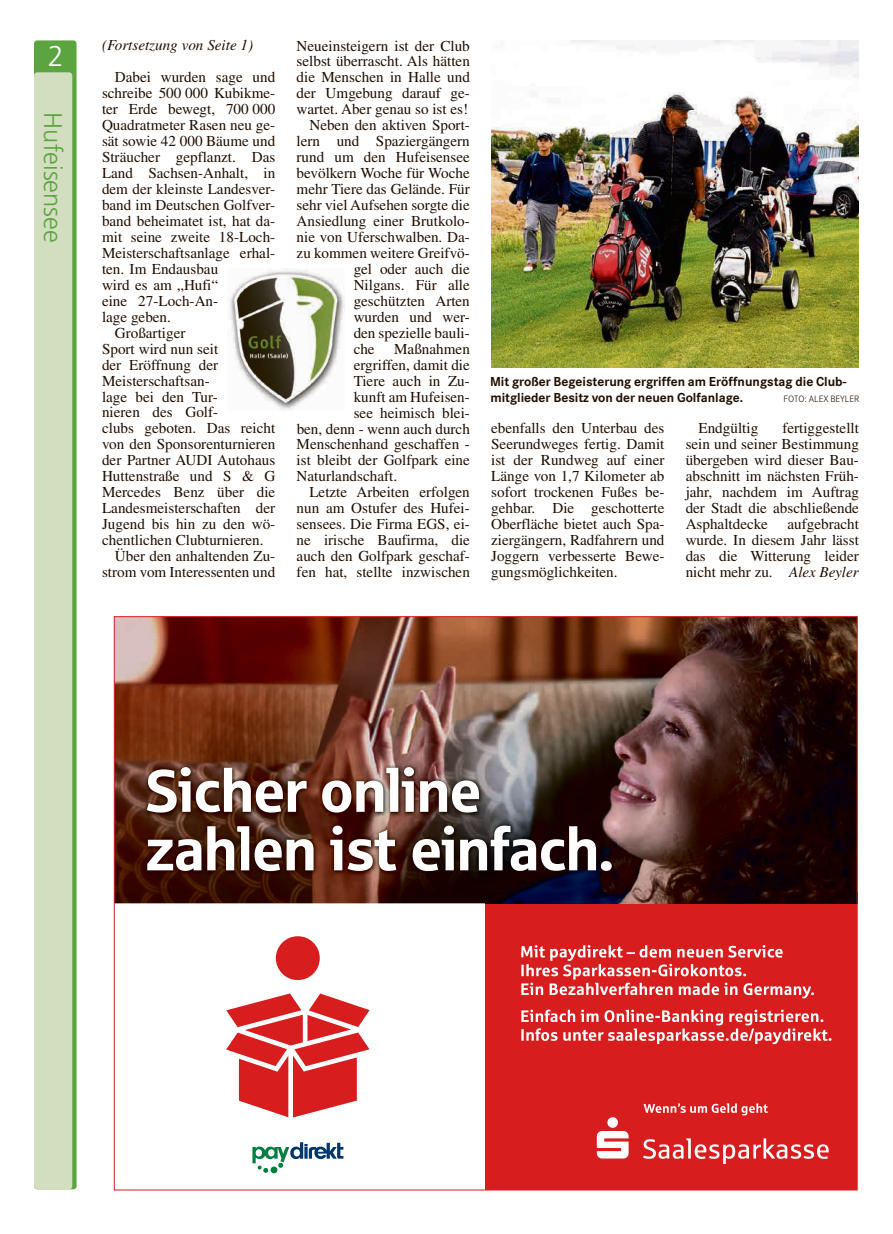
<style>
.page{position:relative;width:893px;height:1234px;background:#fff}
.page>*{position:absolute;margin:0;border:0;box-sizing:border-box;transform-origin:0 0}
.t1{font:300 28.65px "Frutiger";color:#fff}
.t2{font:300 25.5px "Frutiger";color:#5ba53f}
.t3{font:15.15px/15.9px "Times";color:#200e00;text-align:justify}
.t4{font:italic 15.15px "Times";color:#200e00}
.t5{font:700 13.5px/15.9px "Corporate S";color:#200e00}
.t6{font:300 9.6px "Corporate S";color:#200e00}
.s1{font-style:italic}
</style>
<div class="page">
<svg style="left:34px;top:40px;width:43px;height:1148px;fill:#5ba53f"></svg>
<div style="left:34px;top:72px;width:38px;height:1116px;background:#d2debf;border-radius:3px"></div>
<img style="left:230px;top:268px;width:114px;height:142px">
<img style="left:491px;top:40px;width:368px;height:327px">
<div style="left:486px;top:903px;width:371px;height:286px;background:#d81d1f"></div>
<svg style="left:597px;top:1103px;width:232px;height:60px"></svg>
<img style="left:116px;top:618px;width:740px;height:285px">
<img style="left:486px;top:892px;width:370px;height:11px">
<svg style="left:521px;top:1009px;width:310px;height:34px"></svg>
<svg style="left:521px;top:945px;width:293px;height:53px"></svg>
<img style="left:143px;top:821px;width:473px;height:54px">
<svg style="left:147px;top:825px;width:465px;height:45px"></svg>
<img style="left:143px;top:762px;width:341px;height:55px">
<img style="left:147px;top:767px;width:332px;height:45px">
<svg style="left:226px;top:993px;width:144px;height:124px"></svg>
<svg style="left:276px;top:936px;width:44px;height:43px"></svg>
<svg style="left:252px;top:1142px;width:91px;height:31px"></svg>
<h1 class="t1" style="left:48px;top:40px;width:17px">2</h1>
<h2 class="t2" style="left:67px;top:112px;width:132px;rotate:90deg">Hufeisensee</h2>
<p class="t4" style="left:102px;top:37px;width:153px">(Fortsetzung von Seite 1)</p>
<p class="t3" style="left:115px;top:69px;width:162px">Dabei wurden sage und</p>
<p class="t3" style="left:102px;top:85px;width:175px">schreibe 500 000 Kubikme-</p>
<p class="t3" style="left:102px;top:101px;width:175px">ter Erde bewegt, 700 000</p>
<p class="t3" style="left:102px;top:117px;width:175px">Quadratmeter Rasen neu ge-</p>
<p class="t3" style="left:102px;top:133px;width:175px">sät sowie 42 000 Bäume und</p>
<p class="t3" style="left:102px;top:149px;width:175px">Sträucher gepflanzt. Das</p>
<p class="t3" style="left:102px;top:165px;width:175px">Land Sachsen-Anhalt, in</p>
<p class="t3" style="left:102px;top:181px;width:175px">dem der kleinste Landesver-</p>
<p class="t3" style="left:102px;top:197px;width:175px">band im Deutschen Golfver-</p>
<p class="t3" style="left:102px;top:213px;width:175px">band beheimatet ist, hat da-</p>
<p class="t3" style="left:102px;top:229px;width:175px">mit seine zweite 18-Loch-</p>
<p class="t3" style="left:102px;top:245px;width:175px">Meisterschaftsanlage erhal-</p>
<p class="t3" style="left:102px;top:261px;width:118px">ten. Im Endausbau</p>
<p class="t3" style="left:102px;top:277px;width:118px">wird es am „Hufi“</p>
<p class="t3" style="left:102px;top:293px;width:118px">eine 27-Loch-An-</p>
<p class="t3" style="left:102px;top:308px;width:70px">lage geben.</p>
<p class="t3" style="left:115px;top:324px;width:72px">Großartiger</p>
<p class="t3" style="left:102px;top:340px;width:118px">Sport wird nun seit</p>
<p class="t3" style="left:102px;top:356px;width:118px">der Eröffnung der</p>
<p class="t3" style="left:102px;top:372px;width:109px">Meisterschaftsan-</p>
<p class="t3" style="left:102px;top:388px;width:117px">lage bei den Tur-</p>
<p class="t3" style="left:102px;top:404px;width:118px">nieren des Golf-</p>
<p class="t3" style="left:102px;top:420px;width:175px">clubs geboten. Das reicht</p>
<p class="t3" style="left:102px;top:436px;width:175px">von den Sponsorenturnieren</p>
<p class="t3" style="left:102px;top:452px;width:175px">der Partner AUDI Autohaus</p>
<p class="t3" style="left:102px;top:468px;width:175px">Huttenstraße und S &amp; G</p>
<p class="t3" style="left:102px;top:484px;width:175px">Mercedes Benz über die</p>
<p class="t3" style="left:102px;top:500px;width:175px">Landesmeisterschaften der</p>
<p class="t3" style="left:102px;top:516px;width:175px">Jugend bis hin zu den wö-</p>
<p class="t3" style="left:102px;top:532px;width:163px">chentlichen Clubturnieren.</p>
<p class="t3" style="left:115px;top:548px;width:162px">Über den anhaltenden Zu-</p>
<p class="t3" style="left:102px;top:564px;width:175px">strom vom Interessenten und</p>
<p class="t3" style="left:297px;top:37px;width:175px">Neueinsteigern ist der Club</p>
<p class="t3" style="left:297px;top:53px;width:175px">selbst überrascht. Als hätten</p>
<p class="t3" style="left:297px;top:69px;width:175px">die Menschen in Halle und</p>
<p class="t3" style="left:297px;top:85px;width:175px">der Umgebung darauf ge-</p>
<p class="t3" style="left:297px;top:101px;width:173px">wartet. Aber genau so ist es!</p>
<p class="t3" style="left:309px;top:117px;width:162px">Neben den aktiven Sport-</p>
<p class="t3" style="left:297px;top:133px;width:175px">lern und Spaziergängern</p>
<p class="t3" style="left:297px;top:149px;width:175px">rund um den Hufeisensee</p>
<p class="t3" style="left:297px;top:165px;width:175px">bevölkern Woche für Woche</p>
<p class="t3" style="left:297px;top:181px;width:175px">mehr Tiere das Gelände. Für</p>
<p class="t3" style="left:297px;top:197px;width:175px">sehr viel Aufsehen sorgte die</p>
<p class="t3" style="left:297px;top:213px;width:175px">Ansiedlung einer Brutkolo-</p>
<p class="t3" style="left:297px;top:229px;width:175px">nie von Uferschwalben. Da-</p>
<p class="t3" style="left:297px;top:245px;width:175px">zu kommen weitere Greifvö-</p>
<p class="t3" style="left:354px;top:261px;width:118px">gel oder auch die</p>
<p class="t3" style="left:354px;top:277px;width:118px">Nilgans. Für alle</p>
<p class="t3" style="left:354px;top:292px;width:118px">geschützten Arten</p>
<p class="t3" style="left:354px;top:308px;width:118px">wurden und wer-</p>
<p class="t3" style="left:354px;top:324px;width:118px">den spezielle bauli-</p>
<p class="t3" style="left:354px;top:340px;width:23px">che</p>
<p class="t3" style="left:394px;top:340px;width:77px">Maßnahmen</p>
<p class="t3" style="left:354px;top:356px;width:118px">ergriffen, damit die</p>
<p class="t3" style="left:354px;top:372px;width:118px">Tiere auch in Zu-</p>
<p class="t3" style="left:354px;top:388px;width:118px">kunft am Hufeisen-</p>
<p class="t3" style="left:354px;top:404px;width:118px">see heimisch blei-</p>
<p class="t3" style="left:297px;top:420px;width:175px">ben, denn - wenn auch durch</p>
<p class="t3" style="left:297px;top:436px;width:175px">Menschenhand geschaffen -</p>
<p class="t3" style="left:297px;top:452px;width:175px">ist bleibt der Golfpark eine</p>
<p class="t3" style="left:297px;top:468px;width:102px">Naturlandschaft.</p>
<p class="t3" style="left:309px;top:484px;width:162px">Letzte Arbeiten erfolgen</p>
<p class="t3" style="left:297px;top:500px;width:175px">nun am Ostufer des Hufei-</p>
<p class="t3" style="left:297px;top:516px;width:175px">sensees. Die Firma EGS, ei-</p>
<p class="t3" style="left:297px;top:532px;width:175px">ne irische Baufirma, die</p>
<p class="t3" style="left:297px;top:548px;width:175px">auch den Golfpark geschaf-</p>
<p class="t3" style="left:297px;top:564px;width:175px">fen hat, stellte inzwischen</p>
<p class="t5" style="left:490px;top:373px;width:358px">Mit großer Begeisterung ergriffen am Eröffnungstag die Club&shy;mitglieder Besitz von der neuen Golfanlage.</p>
<p class="t6" style="left:783px;top:393px;width:77px">FOTO: ALEX BEYLER</p>
<p class="t3" style="left:491px;top:420px;width:175px">ebenfalls den Unterbau des Seerundweges fertig. Damit ist der Rundweg auf einer Länge von 1,7 Kilometer ab sofort trockenen Fußes be&shy;gehbar. Die geschotterte Oberfläche bietet auch Spa&shy;ziergängern, Radfahrern und Joggern verbesserte Bewe&shy;gungsmöglichkeiten.</p>
<p class="t3" style="left:698px;top:420px;width:61px">Endgültig</p>
<p class="t3" style="left:686px;top:420px;width:175px;text-indent:97px">fertiggestellt sein und seiner Bestimmung übergeben wird dieser Bau&shy;abschnitt im nächsten Früh&shy;jahr, nachdem im Auftrag der Stadt die abschließende Asphaltdecke</p>
<p class="t3" style="left:686px;top:516px;width:175px;text-indent:102px">aufgebracht wurde. In diesem Jahr lässt das die Witterung leider nicht mehr zu. <span class="s1">Alex Beyler</span></p>
</div>
